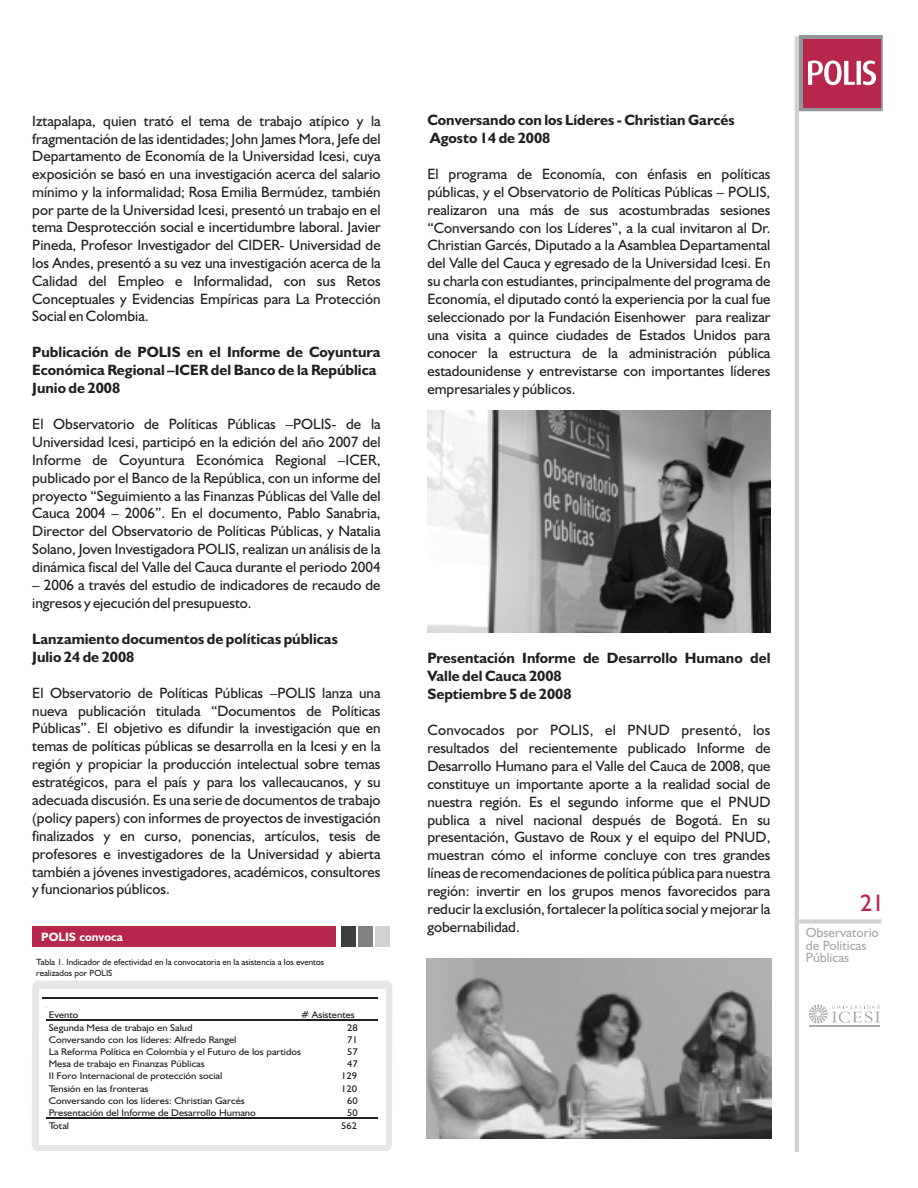
<style>
.page{position:relative;width:918px;height:1188px;background:#fff}
.page>*{position:absolute;margin:0;border:0;box-sizing:border-box;transform-origin:0 0}
.t1{font:24px "Humanist 521 BT";color:#b6274b}
.t2{font:15px/17.9px "Humanist 521 BT";color:#231f20;text-align:justify}
.t3{font:700 15px/18px "Humanist 521 BT";color:#231f20}
.t4{font:13.5px/12.6px "Humanist 521 BT";color:#a8a9ad}
.t5{font:700 12.15px "Humanist 521 BT";color:#fff}
.t6{font:9.75px "Humanist 521 BT";color:#231f20;scale:1.08 1}
.t7{font:9px/10.8px "Humanist 521 BT";color:#231f20}
</style>
<div class="page">
<hr style="left:795px;top:36px;width:4px;height:1116px;background:#d1d2d4">
<div style="left:799px;top:919px;width:82px;height:5px;background:#d1d2d4"></div>
<hr style="left:809px;top:1026px;width:71px;height:1px;background:#a8a9ad">
<svg style="left:809px;top:1005px;width:71px;height:18px"></svg>
<svg style="left:799px;top:35px;width:84px;height:76px"></svg>
<div style="left:32px;top:981px;width:360px;height:170px;background:#e6e7e9"></div>
<div style="left:39px;top:989px;width:347px;height:156px;background:#fff"></div>
<hr style="left:42px;top:997px;width:336px;height:1px;background:#231f20">
<div style="left:32px;top:926px;width:304px;height:21px;background:#b6274b"></div>
<div style="left:341px;top:926px;width:15px;height:21px;background:#3e3e3f"></div>
<div style="left:358px;top:926px;width:15px;height:21px;background:#808285"></div>
<div style="left:375px;top:926px;width:15px;height:21px;background:#d1d2d4"></div>
<hr style="left:46px;top:1020px;width:332px;height:1px;background:#231f20">
<hr style="left:46px;top:1118px;width:332px;height:1px;background:#231f20">
<img style="left:428px;top:410px;width:343px;height:223px">
<img style="left:427px;top:958px;width:345px;height:180px">
<p class="t2" style="left:32px;top:113px;width:350px">Iztapalapa, quien trató el tema de trabajo atípico y la fragmentación de las identidades; John James Mora, Jefe del Departamento de Economía de la Universidad Icesi, cuya exposición se basó en una investigación acerca del salario mínimo y la informalidad; Rosa Emilia Bermúdez, también por parte de la Universidad Icesi, presentó un trabajo en el tema Desprotección social e incertidumbre laboral. Javier Pineda, Profesor Investigador del CIDER- Universidad de los Andes, presentó a su vez una investigación acerca de la Calidad del Empleo e Informalidad, con sus Retos Conceptuales y Evidencias Empíricas para La Protección Social en Colombia.</p>
<p class="t3" style="left:32px;top:344px;width:350px">Publicación de POLIS en el Informe de Coyuntura<br>Económica Regional –ICER del Banco de la República<br>Junio de 2008</p>
<p class="t2" style="left:32px;top:416px;width:350px">El Observatorio de Políticas Públicas –POLIS- de la Universidad Icesi, participó en la edición del año 2007 del Informe de Coyuntura Económica Regional –ICER, publicado por el Banco de la República, con un informe del proyecto “Seguimiento a las Finanzas Públicas del Valle del Cauca 2004 – 2006”. En el documento, Pablo Sanabria, Director del Observatorio de Políticas Públicas, y Natalia Solano, Joven Investigadora POLIS, realizan un análisis de la dinámica fiscal del Valle del Cauca durante el periodo 2004</p>
<p class="t2" style="left:32px;top:577px;width:350px">– 2006 a través del estudio de indicadores de recaudo de ingresos y ejecución del presupuesto.</p>
<p class="t3" style="left:32px;top:631px;width:307px">Lanzamiento documentos de políticas públicas<br>Julio 24 de 2008</p>
<p class="t2" style="left:32px;top:685px;width:350px">El Observatorio de Políticas Públicas –POLIS lanza una nueva publicación titulada “Documentos de Políticas Públicas”. El objetivo es difundir la investigación que en temas de políticas públicas se desarrolla en la Icesi y en la región y propiciar la producción intelectual sobre temas estratégicos, para el país y para los vallecaucanos, y su adecuada discusión. Es una serie de documentos de trabajo (policy papers) con informes de proyectos de investigación finalizados y en curso, ponencias, artículos, tesis de profesores e investigadores de la Universidad y abierta también a jóvenes investigadores, académicos, consultores y funcionarios públicos.</p>
<p class="t5" style="left:41px;top:932px;width:83px">POLIS convoca</p>
<p class="t7" style="left:36px;top:957px;width:290px">Tabla 1. Indicador de efectividad en la convocatoria en la asistencia a los eventos realizados por POLIS</p>
<p class="t6" style="left:49px;top:1011px;width:29px">Evento</p>
<p class="t6" style="left:301px;top:1011px;width:51px"># Asistentes</p>
<p class="t6" style="left:49px;top:1023px;width:135px">Segunda Mesa de trabajo en Salud</p>
<p class="t6" style="left:347px;top:1023px;width:11px">28</p>
<p class="t6" style="left:49px;top:1035px;width:175px">Conversando con los líderes: Alfredo Rangel</p>
<p class="t6" style="left:347px;top:1035px;width:11px">71</p>
<p class="t6" style="left:49px;top:1048px;width:235px">La Reforma Política en Colombia y el Futuro de los partidos</p>
<p class="t6" style="left:347px;top:1048px;width:11px">57</p>
<p class="t6" style="left:49px;top:1060px;width:146px">Mesa de trabajo en Finanzas Públicas</p>
<p class="t6" style="left:347px;top:1060px;width:11px">47</p>
<p class="t6" style="left:49px;top:1072px;width:162px">II Foro Internacional de protección social</p>
<p class="t6" style="left:341px;top:1072px;width:16px">129</p>
<p class="t6" style="left:49px;top:1084px;width:94px">Tensión en las fronteras</p>
<p class="t6" style="left:341px;top:1084px;width:16px">120</p>
<p class="t6" style="left:49px;top:1096px;width:183px">Conversando con los líderes: Christian Garcés</p>
<p class="t6" style="left:347px;top:1096px;width:11px">60</p>
<p class="t6" style="left:49px;top:1108px;width:193px">Presentación del Informe de Desarrollo Humano</p>
<p class="t6" style="left:347px;top:1108px;width:11px">50</p>
<p class="t6" style="left:49px;top:1121px;width:20px">Total</p>
<p class="t6" style="left:341px;top:1121px;width:16px">562</p>
<p class="t3" style="left:427px;top:112px;width:309px">Conversando con los Líderes - Christian Garcés<br>Agosto 14 de 2008</p>
<p class="t2" style="left:427px;top:166px;width:345px">El programa de Economía, con énfasis en políticas públicas, y el Observatorio de Políticas Públicas – POLIS, realizaron una más de sus acostumbradas sesiones “Conversando con los Líderes”, a la cual invitaron al Dr.<br>Christian Garcés, Diputado a la Asamblea Departamental del Valle del Cauca y egresado de la Universidad Icesi. En su charla con estudiantes, principalmente del programa de Economía, el diputado contó la experiencia por la cual fue seleccionado por la Fundación Eisenhower para realizar una visita a quince ciudades de Estados Unidos para conocer la estructura de la administración pública estadounidense y entrevistarse con importantes líderes empresariales y públicos.</p>
<p class="t3" style="left:427px;top:650px;width:345px">Presentación Informe de Desarrollo Humano del<br>Valle del Cauca 2008<br>Septiembre 5 de 2008</p>
<p class="t2" style="left:427px;top:722px;width:345px">Convocados por POLIS, el PNUD presentó, los resultados del recientemente publicado Informe de Desarrollo Humano para el Valle del Cauca de 2008, que constituye un importante aporte a la realidad social de nuestra región. Es el segundo informe que el PNUD publica a nivel nacional después de Bogotá. En su presentación, Gustavo de Roux y el equipo del PNUD, muestran cómo el informe concluye con tres grandes líneas de recomendaciones de política pública para nuestra región: invertir en los grupos menos favorecidos para reducir la exclusión, fortalecer la política social y mejorar la gobernabilidad.</p>
<h1 class="t1" style="left:860px;top:893px;width:26px">21</h1>
<p class="t4" style="left:806px;top:927px;width:75px">Observatorio de Políticas<br>Públicas</p>
</div>
